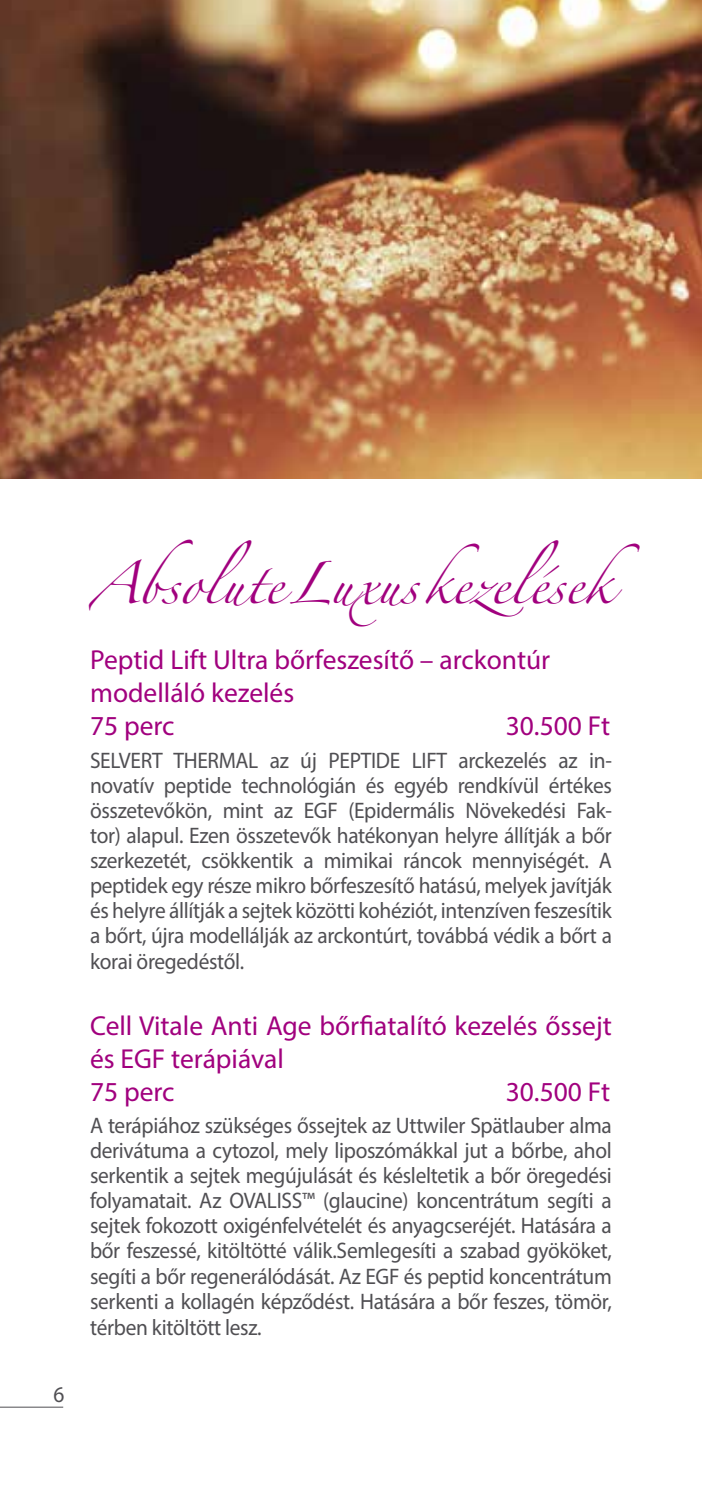
<style>
.page{position:relative;width:702px;height:1489px;background:#fff}
.page>*{position:absolute;margin:0;border:0;box-sizing:border-box;transform-origin:0 0}
.t1{font:37.5px "Zapfino";color:#a1007e}
.t2{font:27.5px/33px "Myriad Pro";color:#a1007e}
.t3{font:22.5px/25.2px "Myriad Pro";letter-spacing:-.015em;color:#504f53;text-align:justify;scale:.95 1}
</style>
<div class="page">
<hr style="left:0;top:1406px;width:63px;height:1px;background:#504f53">
<img style="left:0;top:0;width:702px;height:478px">
<p class="t3" style="left:53px;top:1381px;width:13px">6</p>
<h1 class="t1" style="left:90px;top:568px;width:551px">Absolute Luxus kezelések</h1>
<p class="t2" style="left:90px;top:643px;width:461px">Peptid Lift Ultra bőrfeszesítő – arckontúr modelláló kezelés<br>75 perc</p>
<p class="t2" style="left:505px;top:709px;width:106px">30.500 Ft</p>
<p class="t3" style="left:90px;top:747px;width:551px">SELVERT THERMAL az új PEPTIDE LIFT arckezelés az in&shy;novatív peptide technológián és egyéb rendkívül értékes összetevőkön, mint az EGF (Epidermális Növekedési Fak&shy;tor) alapul. Ezen összetevők hatékonyan helyre állítják a bőr szerkezetét, csökkentik a mimikai ráncok mennyiségét. A peptidek egy része mikro bőrfeszesítő hatású, melyek javítják és helyre állítják a sejtek közötti kohéziót, intenzíven feszesítik a bőrt, újra modellálják az arckontúrt, továbbá védik a bőrt a korai öregedéstől.</p>
<p class="t2" style="left:90px;top:1009px;width:523px">Cell Vitale Anti Age bőrfiatalító kezelés őssejt és EGF terápiával<br>75 perc</p>
<p class="t2" style="left:505px;top:1075px;width:106px">30.500 Ft</p>
<p class="t3" style="left:90px;top:1112px;width:551px">A terápiához szükséges őssejtek az Uttwiler Spätlauber alma derivátuma a cytozol, mely liposzómákkal jut a bőrbe, ahol serkentik a sejtek megújulását és késleltetik a bőr öregedési folyamatait. Az OVALISS™ (glaucine) koncentrátum segíti a sejtek fokozott oxigénfelvételét és anyagcseréjét. Hatására a bőr feszessé, kitöltötté válik.Semlegesíti a szabad gyököket, segíti a bőr regenerálódását. Az EGF és peptid koncentrátum serkenti a kollagén képződést. Hatására a bőr feszes, tömör, térben kitöltött lesz.</p>
</div>
